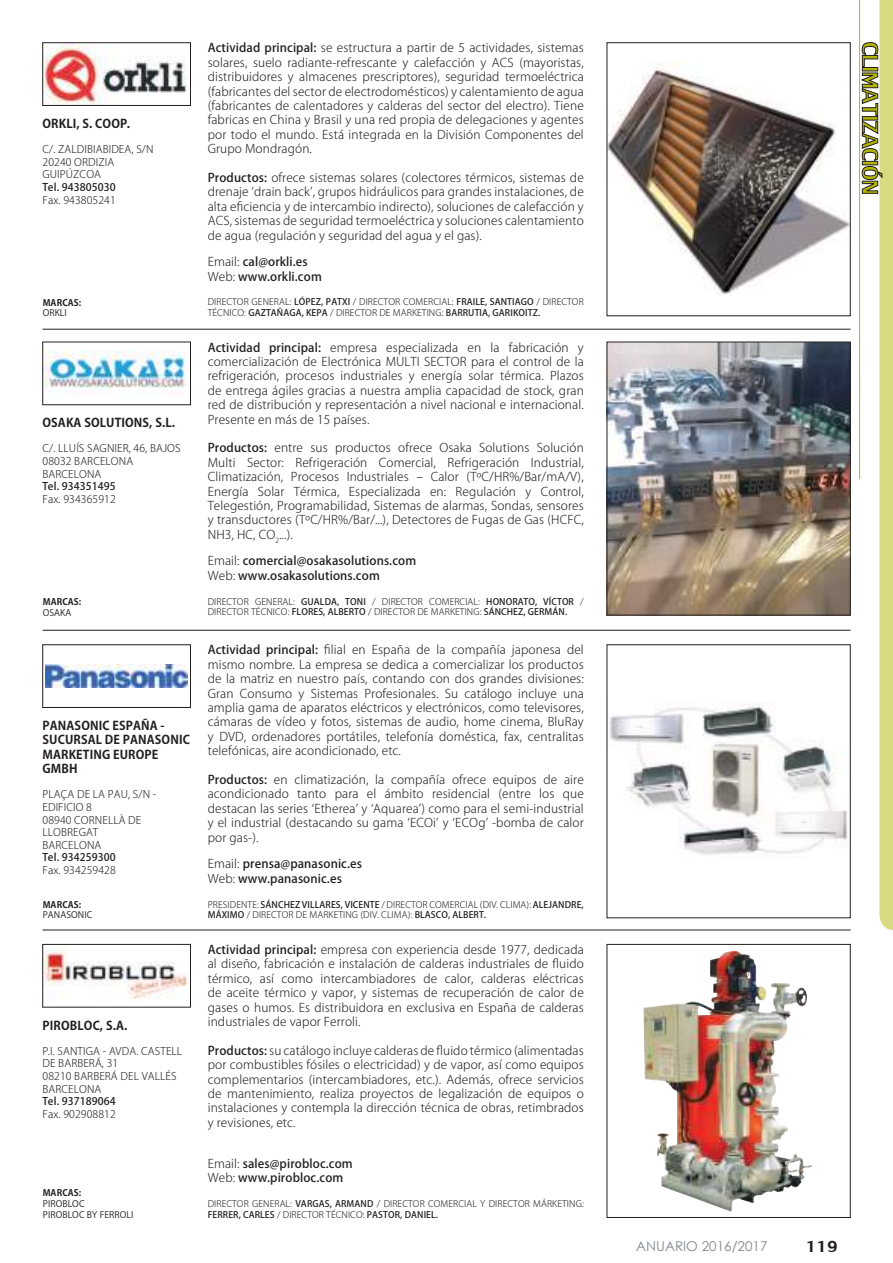
<style>
.page{position:relative;width:893px;height:1263px;background:#fff}
.page>*{position:absolute;margin:0;border:0;box-sizing:border-box;transform-origin:0 0}
.t1{font:24px "Lily UPC";color:#241f1f}
.t2{font:13.5px "Century Gothic";color:#80878d}
.t3{font:300 12px/14.4px "Koz Go Pro";letter-spacing:.01em;color:#241f1f;text-align:justify}
.t4{font:500 12px/14.4px "Koz Go Pro";letter-spacing:.01em;color:#241f1f}
.t5{font:700 12px/14.4px "Koz Go Pro";letter-spacing:.01em;color:#241f1f}
.t6{font:300 10.5px/12.6px "Koz Go Pro";letter-spacing:.01em;color:#241f1f}
.t7{font:500 10.5px "Koz Go Pro";letter-spacing:.01em;color:#241f1f}
.t8{font:300 9px/10.5px "Koz Go Pro";letter-spacing:.01em;color:#241f1f}
.t9{font:9px/10.8px "Koz Go Pro";letter-spacing:.01em;color:#241f1f}
.t10{font:700 9px "Koz Go Pro";letter-spacing:.01em;color:#241f1f}
.s1{font-weight:500}
.s2{font-weight:300}
</style>
<div class="page">
<svg style="left:862px;top:0;width:31px;height:930px"></svg>
<hr style="left:859px;top:0;width:1px;height:479px;background:#b0b503">
<hr style="left:43px;top:630px;width:807px;height:1px;background:#241f1f">
<hr style="left:43px;top:329px;width:807px;height:1px;background:#241f1f">
<img style="left:609px;top:63px;width:239px;height:232px">
<img style="left:45px;top:45px;width:142px;height:59px">
<div style="left:43px;top:43px;width:148px;height:63px;border:1px solid #241f1f"></div>
<img style="left:609px;top:344px;width:239px;height:269px">
<div style="left:607px;top:342px;width:243px;height:273px;border:1px solid #241f1f"></div>
<img style="left:45px;top:351px;width:142px;height:39px">
<div style="left:43px;top:342px;width:148px;height:63px;border:1px solid #241f1f"></div>
<hr style="left:43px;top:929px;width:807px;height:1px;background:#241f1f">
<img style="left:609px;top:702px;width:239px;height:153px">
<img style="left:45px;top:665px;width:143px;height:22px">
<div style="left:43px;top:644px;width:148px;height:64px;border:1px solid #241f1f"></div>
<img style="left:643px;top:951px;width:169px;height:260px">
<div style="left:607px;top:944px;width:243px;height:274px;border:1px solid #241f1f"></div>
<img style="left:45px;top:949px;width:142px;height:50px">
<div style="left:43px;top:944px;width:148px;height:63px;border:1px solid #241f1f"></div>
<p class="t5" style="left:43px;top:117px;width:89px">ORKLI, S. COOP.</p>
<p class="t6" style="left:43px;top:143px;width:112px">C/. ZALDIBIABIDEA, S/N<br>20240 ORDIZIA<br>GUIPÚZCOA</p>
<p class="t7" style="left:43px;top:180px;width:75px">Tel. 943805030</p>
<p class="t6" style="left:43px;top:193px;width:75px">Fax. 943805241</p>
<p class="t10" style="left:43px;top:296px;width:40px">MARCAS:</p>
<p class="t9" style="left:43px;top:308px;width:26px">ORKLI</p>
<p class="t5" style="left:43px;top:416px;width:134px">OSAKA SOLUTIONS, S.L.</p>
<p class="t6" style="left:43px;top:442px;width:140px">C/. LLUÍS SAGNIER, 46, BAJOS<br>08032 BARCELONA<br>BARCELONA</p>
<p class="t7" style="left:43px;top:480px;width:75px">Tel. 934351495</p>
<p class="t6" style="left:43px;top:493px;width:75px">Fax. 934365912</p>
<p class="t10" style="left:43px;top:596px;width:40px">MARCAS:</p>
<p class="t9" style="left:43px;top:607px;width:30px">OSAKA</p>
<p class="t3" style="left:208px;top:41px;width:378px"><span class="s1">Actividad principal:</span> se estructura a partir de 5 actividades, sistemas solares, suelo radiante-refrescante y calefacción y ACS (mayoristas, distribuidores y almacenes prescriptores), seguridad termoeléctrica (fabricantes del sector de electrodomésticos) y calentamiento de agua (fabricantes de calentadores y calderas del sector del electro). Tiene fabricas en China y Brasil y una red propia de delegaciones y agentes por todo el mundo. Está integrada en la División Componentes del Grupo Mondragón.</p>
<p class="t3" style="left:208px;top:170px;width:378px"><span class="s1">Productos:</span> ofrece sistemas solares (colectores térmicos, sistemas de drenaje ‘drain back’, grupos hidráulicos para grandes instalaciones, de alta e昀椀ciencia y de intercambio indirecto), soluciones de calefacción y ACS, sistemas de seguridad termoeléctrica y soluciones calentamiento de agua (regulación y seguridad del agua y el gas).</p>
<p class="t4" style="left:208px;top:255px;width:116px"><span class="s2">Email:</span> cal@orkli.es<br><span class="s2">Web:</span> www.orkli.com</p>
<p class="t8" style="left:208px;top:297px;width:378px">DIRECTOR GENERAL: <span class="s1">LÓPEZ, PATXI</span> / DIRECTOR COMERCIAL: <span class="s1">FRAILE, SANTIAGO</span> / DIRECTOR<br>TÉCNICO: <span class="s1">GAZTAÑAGA, KEPA</span> / DIRECTOR DE MARKETING: <span class="s1">BARRUTIA, GARIKOITZ.</span></p>
<p class="t3" style="left:208px;top:340px;width:378px"><span class="s1">Actividad principal:</span> empresa especializada en la fabricación y comercialización de Electrónica MULTI SECTOR para el control de la refrigeración, procesos industriales y energía solar térmica. Plazos de entrega ágiles gracias a nuestra amplia capacidad de stock, gran red de distribución y representación a nivel nacional e internacional.<br>Presente en más de 15 países.</p>
<p class="t3" style="left:208px;top:441px;width:378px"><span class="s1">Productos:</span> entre sus productos ofrece Osaka Solutions Solución Multi Sector: Refrigeración Comercial, Refrigeración Industrial, Climatización, Procesos Industriales – Calor (TºC/HR%/Bar/mA/V), Energía Solar Térmica, Especializada en: Regulación y Control, Telegestión, Programabilidad, Sistemas de alarmas, Sondas, sensores y transductores (TºC/HR%/Bar/...), Detectores de Fugas de Gas (HCFC, NH3, HC, CO<sub>2</sub>...).</p>
<p class="t4" style="left:208px;top:554px;width:210px"><span class="s2">Email:</span> comercial@osakasolutions.com<br><span class="s2">Web:</span> www.osakasolutions.com</p>
<p class="t8" style="left:208px;top:596px;width:378px">DIRECTOR GENERAL: <span class="s1">GUALDA, TONI</span> / DIRECTOR COMERCIAL: <span class="s1">HONORATO, VÍCTOR</span> /<br>DIRECTOR TÉCNICO: <span class="s1">FLORES, ALBERTO</span> / DIRECTOR DE MARKETING: <span class="s1">SÁNCHEZ, GERMÁN.</span></p>
<p class="t3" style="left:208px;top:643px;width:378px"><span class="s1">Actividad principal:</span> 昀椀lial en España de la compañía japonesa del mismo nombre. La empresa se dedica a comercializar los productos de la matriz en nuestro país, contando con dos grandes divisiones:<br>Gran Consumo y Sistemas Profesionales. Su catálogo incluye una amplia gama de aparatos eléctricos y electrónicos, como televisores, cámaras de vídeo y fotos, sistemas de audio, home cinema, BluRay y DVD, ordenadores portátiles, telefonía doméstica, fax, centralitas telefónicas, aire acondicionado, etc.</p>
<p class="t3" style="left:208px;top:772px;width:378px"><span class="s1">Productos:</span> en climatización, la compañía ofrece equipos de aire acondicionado tanto para el ámbito residencial (entre los que destacan las series ‘Etherea’ y ‘Aquarea’) como para el semi-industrial y el industrial (destacando su gama ‘ECOi’ y ‘ECOg’ -bomba de calor por gas-).</p>
<p class="t5" style="left:43px;top:719px;width:149px">PANASONIC ESPAÑA -<br>SUCURSAL DE PANASONIC<br>MARKETING EUROPE<br>GMBH</p>
<p class="t6" style="left:43px;top:788px;width:115px">PLAÇA DE LA PAU, S/N -<br>EDIFICIO 8<br>08940 CORNELLÀ DE<br>LLOBREGAT<br>BARCELONA</p>
<p class="t7" style="left:43px;top:851px;width:75px">Tel. 934259300</p>
<p class="t6" style="left:43px;top:864px;width:75px">Fax. 934259428</p>
<p class="t4" style="left:208px;top:857px;width:156px"><span class="s2">Email:</span> prensa@panasonic.es<br><span class="s2">Web:</span> www.panasonic.es</p>
<p class="t8" style="left:208px;top:899px;width:378px">PRESIDENTE: <span class="s1">SÁNCHEZ VILLARES, VICENTE</span> / DIRECTOR COMERCIAL (DIV. CLIMA): <span class="s1">ALEJANDRE,<br>MÁXIMO</span> / DIRECTOR DE MARKETING (DIV. CLIMA): <span class="s1">BLASCO, ALBERT.</span></p>
<p class="t10" style="left:43px;top:898px;width:40px">MARCAS:</p>
<p class="t9" style="left:43px;top:910px;width:51px">PANASONIC</p>
<p class="t5" style="left:43px;top:1019px;width:86px">PIROBLOC, S.A.</p>
<p class="t6" style="left:43px;top:1045px;width:141px">P.I. SANTIGA - AVDA. CASTELL<br>DE BARBERÁ, 31<br>08210 BARBERÁ DEL VALLÉS<br>BARCELONA</p>
<p class="t7" style="left:43px;top:1095px;width:75px">Tel. 937189064</p>
<p class="t6" style="left:43px;top:1108px;width:75px">Fax. 902908812</p>
<p class="t10" style="left:43px;top:1187px;width:40px">MARCAS:</p>
<p class="t9" style="left:43px;top:1199px;width:92px">PIROBLOC<br>PIROBLOC BY FERROLI</p>
<p class="t3" style="left:208px;top:942px;width:378px"><span class="s1">Actividad principal:</span> empresa con experiencia desde 1977, dedicada al diseño, fabricación e instalación de calderas industriales de 昀氀uido térmico, así como intercambiadores de calor, calderas eléctricas de aceite térmico y vapor, y sistemas de recuperación de calor de gases o humos. Es distribuidora en exclusiva en España de calderas industriales de vapor Ferroli.</p>
<p class="t3" style="left:208px;top:1043px;width:378px"><span class="s1">Productos:</span> su catálogo incluye calderas de 昀氀uido térmico (alimentadas por combustibles fósiles o electricidad) y de vapor, así como equipos complementarios (intercambiadores, etc.). Además, ofrece servicios de mantenimiento, realiza proyectos de legalización de equipos o instalaciones y contempla la dirección técnica de obras, retimbrados y revisiones, etc.</p>
<p class="t4" style="left:208px;top:1157px;width:147px"><span class="s2">Email:</span> sales@pirobloc.com<br><span class="s2">Web:</span> www.pirobloc.com</p>
<p class="t8" style="left:208px;top:1199px;width:378px">DIRECTOR GENERAL: <span class="s1">VARGAS, ARMAND</span> / DIRECTOR COMERCIAL Y DIRECTOR MÁRKETING:<br><span class="s1">FERRER, CARLES</span> / DIRECTOR TÉCNICO: <span class="s1">PASTOR, DANIEL.</span></p>
<p class="t2" style="left:636px;top:1241px;width:133px">ANUARIO 2016/2017</p>
<h1 class="t1" style="left:806px;top:1229px;width:34px">119</h1>
</div>
